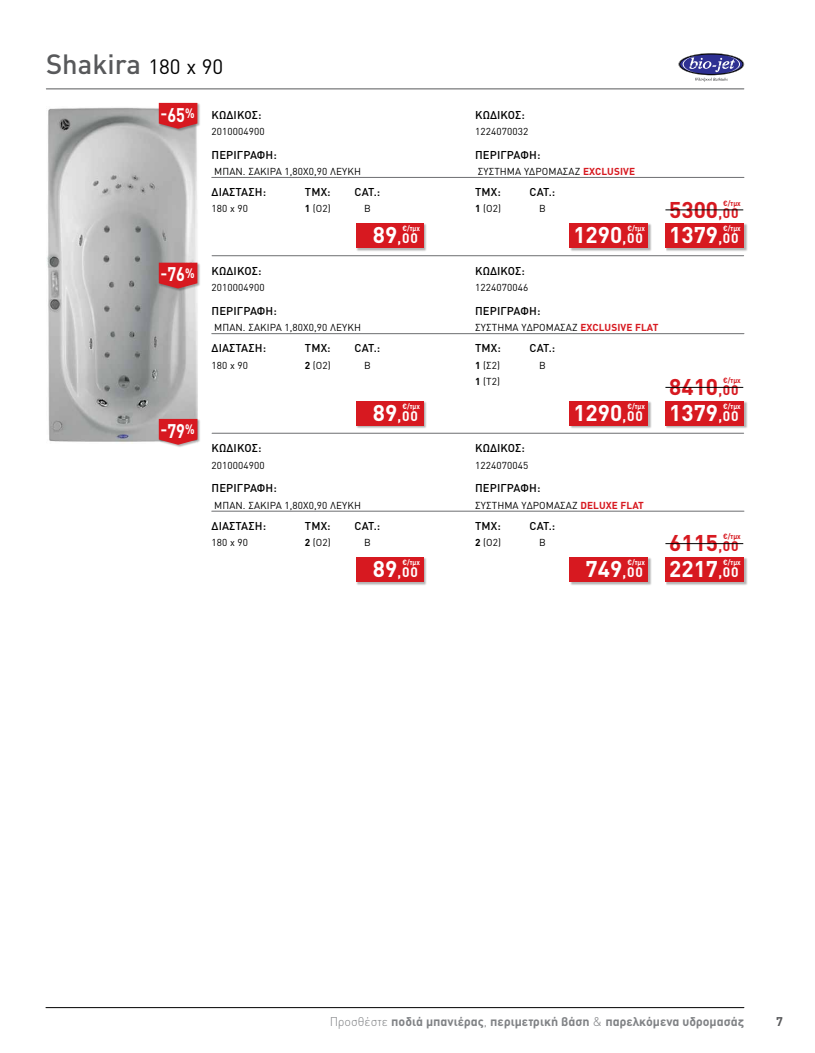
<style>
.page{position:relative;width:815px;height:1053px;background:#fff}
.page>*{position:absolute;margin:0;border:0;box-sizing:border-box;transform-origin:0 0}
.t1{font:500 27.5px "DIN Pro";color:#58595b}
.t2{font:700 22.5px "DIN Pro";color:#fff}
.t3{font:700 22.5px "DIN Pro";color:#d71920}
.t4{font:700 19.5px "DIN Pro";color:#fff;scale:.83 1}
.t5{font:700 12.5px "DIN Pro";color:#808285}
.t6{font:700 12.5px "DIN Pro";color:#58595b}
.t7{font:500 11.25px "DIN Pro";letter-spacing:.01em;color:#000}
.t8{font:10px "DIN Pro";letter-spacing:.01em;color:#000}
.t9{font:700 7.5px "DIN Pro";color:#fff;scale:.9 1}
.t10{font:700 7.5px "DIN Pro";color:#d71920;scale:.9 1}
.s1{font-weight:400;font-size:20.62px;color:#000}
.s2{font-size:16.25px}
.s3{font-weight:700}
.s4{font-weight:700;color:#d71920}
.s5{font-weight:500;font-size:16.25px}
.s6{font-size:13.75px}
.s7{font-weight:300}
</style>
<div class="page">
<hr style="left:46px;top:1007px;width:698px;height:1px;background:#000">
<img style="left:47px;top:106px;width:151px;height:336px">
<div style="left:356px;top:223px;width:71px;height:29px;background:#000;opacity:.3"></div>
<div style="left:356px;top:223px;width:67px;height:25px;background:#d71920"></div>
<div style="left:356px;top:401px;width:71px;height:28px;background:#000;opacity:.3"></div>
<div style="left:356px;top:401px;width:67px;height:24px;background:#d71920"></div>
<div style="left:356px;top:557px;width:71px;height:28px;background:#000;opacity:.3"></div>
<div style="left:356px;top:557px;width:67px;height:25px;background:#d71920"></div>
<div style="left:159px;top:103px;width:42px;height:29px;background:#000;opacity:.3"></div>
<svg style="left:159px;top:103px;width:38px;height:26px"></svg>
<div style="left:159px;top:263px;width:42px;height:29px;background:#000;opacity:.3"></div>
<svg style="left:159px;top:263px;width:38px;height:25px"></svg>
<div style="left:159px;top:419px;width:42px;height:29px;background:#000;opacity:.3"></div>
<svg style="left:159px;top:419px;width:38px;height:26px"></svg>
<hr style="left:212px;top:177px;width:532px;height:1px;background:#6d6e71">
<hr style="left:212px;top:333px;width:532px;height:1px;background:#6d6e71">
<hr style="left:212px;top:511px;width:532px;height:1px;background:#6d6e71">
<svg style="left:678px;top:53px;width:66px;height:28px"></svg>
<hr style="left:212px;top:255px;width:532px;height:1px;background:#6d6e71">
<hr style="left:212px;top:433px;width:532px;height:1px;background:#6d6e71">
<hr style="left:46px;top:89px;width:698px;height:1px;background:#58595b">
<div style="left:666px;top:223px;width:81px;height:29px;background:#000;opacity:.3"></div>
<div style="left:665px;top:223px;width:79px;height:25px;background:#d71920"></div>
<hr style="left:665px;top:209px;width:78px;height:1px;background:#000">
<div style="left:570px;top:223px;width:82px;height:29px;background:#000;opacity:.3"></div>
<div style="left:570px;top:223px;width:78px;height:25px;background:#d71920"></div>
<div style="left:666px;top:401px;width:81px;height:28px;background:#000;opacity:.3"></div>
<div style="left:665px;top:401px;width:79px;height:24px;background:#d71920"></div>
<hr style="left:665px;top:387px;width:78px;height:1px;background:#000">
<div style="left:570px;top:401px;width:82px;height:28px;background:#000;opacity:.3"></div>
<div style="left:570px;top:401px;width:78px;height:24px;background:#d71920"></div>
<div style="left:666px;top:557px;width:81px;height:28px;background:#bababa"></div>
<div style="left:665px;top:557px;width:79px;height:25px;background:#d71920"></div>
<hr style="left:665px;top:543px;width:78px;height:1px;background:#000">
<div style="left:570px;top:557px;width:82px;height:28px;background:#000;opacity:.3"></div>
<div style="left:570px;top:557px;width:78px;height:25px;background:#d71920"></div>
<h1 class="t1" style="left:46px;top:46px;width:179px">Shakira <span class="s1">180 χ 90</span></h1>
<h3 class="t4" style="left:161px;top:101px;width:43px"><span class="s2">-</span>65<sup>%</sup></h3>
<p class="t7" style="left:212px;top:107px;width:51px">ΚΩΔΙΚΟΣ:</p>
<p class="t8" style="left:212px;top:124px;width:55px">2010004900</p>
<p class="t7" style="left:212px;top:147px;width:67px">ΠΕΡΙΓΡΑΦΗ:</p>
<p class="t8" style="left:214px;top:164px;width:148px">ΜΠΑΝ. ΣΑΚΙΡΑ 1,80Χ0,90 ΛΕΥΚΗ</p>
<p class="t7" style="left:212px;top:184px;width:56px">ΔΙΑΣΤΑΣΗ:</p>
<p class="t7" style="left:305px;top:184px;width:27px">ΤΜΧ:</p>
<p class="t7" style="left:355px;top:184px;width:27px">CAT.:</p>
<p class="t8" style="left:212px;top:202px;width:38px">180 x 90</p>
<p class="t8" style="left:305px;top:202px;width:27px"><span class="s3">1</span> (Ο2)</p>
<p class="t8" style="left:364px;top:202px;width:8px">B</p>
<p class="t7" style="left:475px;top:107px;width:51px">ΚΩΔΙΚΟΣ:</p>
<p class="t8" style="left:475px;top:124px;width:55px">1224070032</p>
<p class="t7" style="left:475px;top:147px;width:67px">ΠΕΡΙΓΡΑΦΗ:</p>
<p class="t8" style="left:478px;top:164px;width:159px">ΣΥΣΤΗΜΑ ΥΔΡΟΜΑΣΑΖ <span class="s4">EXCLUSIVE</span></p>
<p class="t7" style="left:475px;top:184px;width:27px">ΤΜΧ:</p>
<p class="t7" style="left:530px;top:184px;width:27px">CAT.:</p>
<p class="t8" style="left:475px;top:202px;width:27px"><span class="s3">1</span> (Ο2)</p>
<p class="t8" style="left:539px;top:202px;width:8px">B</p>
<p class="t10" style="left:723px;top:198px;width:21px">€/τμχ</p>
<h2 class="t3" style="left:669px;top:194px;width:71px">5300<span class="s5">,</span><span class="s6">00</span></h2>
<p class="t9" style="left:402px;top:223px;width:21px">€/τμχ</p>
<h2 class="t2" style="left:373px;top:220px;width:46px">89<span class="s5">,</span><span class="s6">00</span></h2>
<p class="t9" style="left:627px;top:223px;width:21px">€/τμχ</p>
<h2 class="t2" style="left:573px;top:220px;width:71px">1290<span class="s5">,</span><span class="s6">00</span></h2>
<p class="t9" style="left:723px;top:223px;width:21px">€/τμχ</p>
<h2 class="t2" style="left:669px;top:220px;width:71px">1379<span class="s5">,</span><span class="s6">00</span></h2>
<h3 class="t4" style="left:161px;top:261px;width:43px"><span class="s2">-</span>76<sup>%</sup></h3>
<p class="t7" style="left:212px;top:263px;width:51px">ΚΩΔΙΚΟΣ:</p>
<p class="t8" style="left:212px;top:280px;width:55px">2010004900</p>
<p class="t7" style="left:212px;top:303px;width:67px">ΠΕΡΙΓΡΑΦΗ:</p>
<p class="t8" style="left:214px;top:320px;width:148px">ΜΠΑΝ. ΣΑΚΙΡΑ 1,80Χ0,90 ΛΕΥΚΗ</p>
<p class="t7" style="left:212px;top:340px;width:56px">ΔΙΑΣΤΑΣΗ:</p>
<p class="t7" style="left:305px;top:340px;width:27px">ΤΜΧ:</p>
<p class="t7" style="left:355px;top:340px;width:27px">CAT.:</p>
<p class="t8" style="left:212px;top:358px;width:38px">180 x 90</p>
<p class="t8" style="left:305px;top:358px;width:27px"><span class="s3">2</span> (Ο2)</p>
<p class="t8" style="left:364px;top:358px;width:8px">B</p>
<p class="t7" style="left:475px;top:263px;width:51px">ΚΩΔΙΚΟΣ:</p>
<p class="t8" style="left:475px;top:280px;width:55px">1224070046</p>
<p class="t7" style="left:475px;top:303px;width:67px">ΠΕΡΙΓΡΑΦΗ:</p>
<p class="t8" style="left:475px;top:320px;width:185px">ΣΥΣΤΗΜΑ ΥΔΡΟΜΑΣΑΖ <span class="s4">EXCLUSIVE FLAT</span></p>
<p class="t7" style="left:475px;top:340px;width:27px">ΤΜΧ:</p>
<p class="t7" style="left:530px;top:340px;width:27px">CAT.:</p>
<p class="t8" style="left:475px;top:358px;width:26px"><span class="s3">1</span> (Σ2)</p>
<p class="t8" style="left:539px;top:358px;width:8px">B</p>
<p class="t8" style="left:475px;top:374px;width:26px"><span class="s3">1</span> (Τ2)</p>
<p class="t10" style="left:723px;top:375px;width:21px">€/τμχ</p>
<h2 class="t3" style="left:669px;top:371px;width:71px">8410<span class="s5">,</span><span class="s6">00</span></h2>
<h3 class="t4" style="left:161px;top:417px;width:43px"><span class="s2">-</span>79<sup>%</sup></h3>
<p class="t9" style="left:402px;top:400px;width:21px">€/τμχ</p>
<h2 class="t2" style="left:373px;top:397px;width:46px">89<span class="s5">,</span><span class="s6">00</span></h2>
<p class="t9" style="left:627px;top:400px;width:21px">€/τμχ</p>
<h2 class="t2" style="left:573px;top:397px;width:71px">1290<span class="s5">,</span><span class="s6">00</span></h2>
<p class="t9" style="left:723px;top:400px;width:21px">€/τμχ</p>
<h2 class="t2" style="left:669px;top:397px;width:71px">1379<span class="s5">,</span><span class="s6">00</span></h2>
<p class="t7" style="left:212px;top:440px;width:51px">ΚΩΔΙΚΟΣ:</p>
<p class="t8" style="left:212px;top:458px;width:55px">2010004900</p>
<p class="t7" style="left:212px;top:480px;width:67px">ΠΕΡΙΓΡΑΦΗ:</p>
<p class="t8" style="left:214px;top:498px;width:148px">ΜΠΑΝ. ΣΑΚΙΡΑ 1,80Χ0,90 ΛΕΥΚΗ</p>
<p class="t7" style="left:212px;top:518px;width:56px">ΔΙΑΣΤΑΣΗ:</p>
<p class="t7" style="left:305px;top:518px;width:27px">ΤΜΧ:</p>
<p class="t7" style="left:355px;top:518px;width:27px">CAT.:</p>
<p class="t8" style="left:212px;top:535px;width:38px">180 x 90</p>
<p class="t8" style="left:305px;top:535px;width:27px"><span class="s3">2</span> (Ο2)</p>
<p class="t8" style="left:364px;top:535px;width:8px">B</p>
<p class="t7" style="left:475px;top:440px;width:51px">ΚΩΔΙΚΟΣ:</p>
<p class="t8" style="left:475px;top:458px;width:55px">1224070045</p>
<p class="t7" style="left:475px;top:480px;width:67px">ΠΕΡΙΓΡΑΦΗ:</p>
<p class="t8" style="left:475px;top:498px;width:170px">ΣΥΣΤΗΜΑ ΥΔΡΟΜΑΣΑΖ <span class="s4">DELUXE FLAT</span></p>
<p class="t7" style="left:475px;top:518px;width:27px">ΤΜΧ:</p>
<p class="t7" style="left:530px;top:518px;width:27px">CAT.:</p>
<p class="t8" style="left:475px;top:535px;width:27px"><span class="s3">2</span> (Ο2)</p>
<p class="t8" style="left:539px;top:535px;width:8px">B</p>
<p class="t10" style="left:723px;top:531px;width:21px">€/τμχ</p>
<h2 class="t3" style="left:669px;top:528px;width:71px">6115<span class="s5">,</span><span class="s6">00</span></h2>
<p class="t9" style="left:402px;top:557px;width:21px">€/τμχ</p>
<h2 class="t2" style="left:373px;top:553px;width:46px">89<span class="s5">,</span><span class="s6">00</span></h2>
<p class="t9" style="left:627px;top:557px;width:21px">€/τμχ</p>
<h2 class="t2" style="left:586px;top:553px;width:59px">749<span class="s5">,</span><span class="s6">00</span></h2>
<p class="t9" style="left:723px;top:557px;width:21px">€/τμχ</p>
<h2 class="t2" style="left:669px;top:553px;width:71px">2217<span class="s5">,</span><span class="s6">00</span></h2>
<p class="t5" style="left:330px;top:1013px;width:416px"><span class="s7">Προσθέστε</span> ποδιά μπανιέρας<span class="s7">,</span> περιμετρική βάση <span class="s7">&amp;</span> παρελκόμενα υδρομασάζ</p>
<p class="t6" style="left:776px;top:1013px;width:8px">7</p>
</div>
